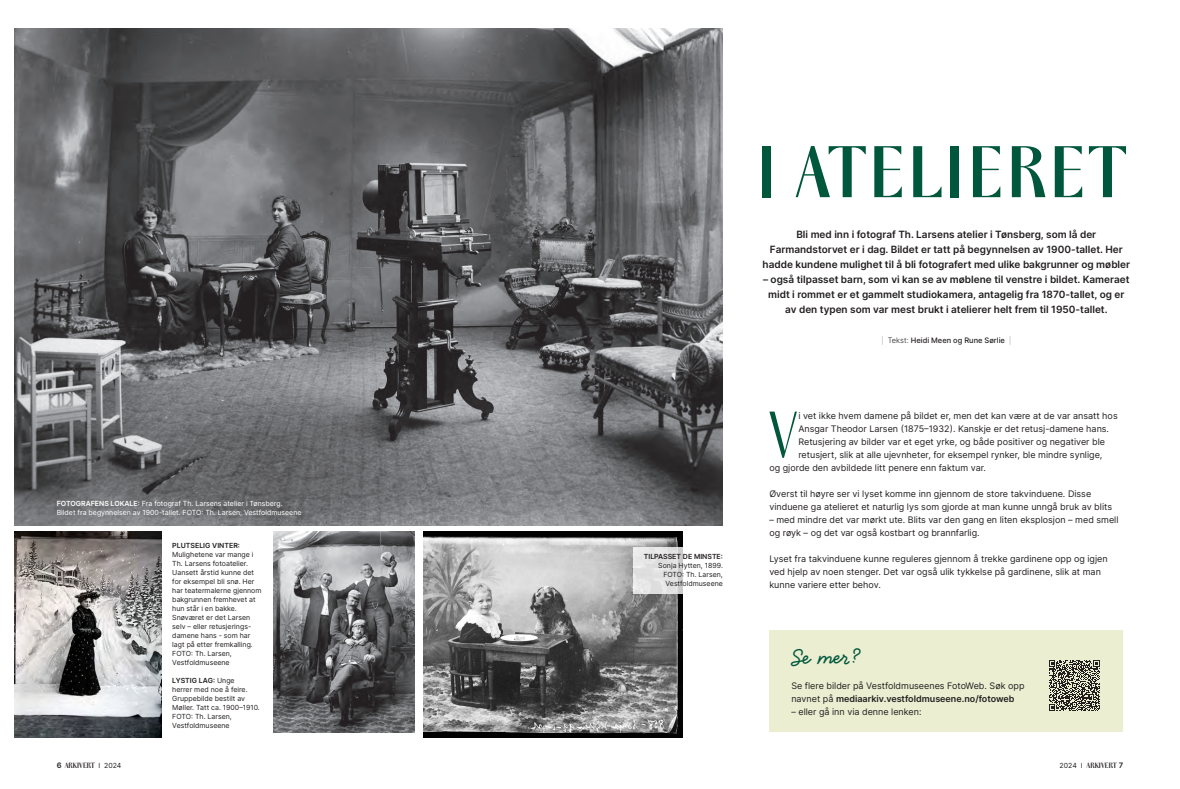
<style>
.page{position:relative;width:1180px;height:789px;background:#fff}
.page>*{position:absolute;margin:0;border:0;box-sizing:border-box;transform-origin:0 0}
.t1{font:600 66px "PP Acma";letter-spacing:.05em;color:#01573c}
.t2{font:300 59.5px "PP Acma";color:#01573c}
.t3{font:700 23px "Handsome Pro";color:#01573c}
.t4{font:600 10px/15px "Inter";color:#231f20;text-align:center}
.t5{font:9px/13px "Inter";color:#231f20}
.t6{font:500 7.5px "Inter";color:#231f20}
.Bildetekst{font:7px/9px "Inter";color:#231f20}
.Bildetekst-2{font:7px/9px "Inter";color:#fff}
.t7{font:600 7px "PP Acma";letter-spacing:.005em;color:#231f20}
.s1{font-weight:600}
.s2{font-weight:100}
.s3{font-weight:300}
.s4{font-family:"Inter";font-size:7.5px}
.s5{font-family:"Inter";font-weight:400}
</style>
<div class="page">
<div style="left:769px;top:630px;width:354px;height:101px;background:#ebeed1"></div>
<img style="left:14px;top:28px;width:708px;height:497px">
<img style="left:14px;top:531px;width:147px;height:206px">
<img style="left:273px;top:531px;width:142px;height:200px">
<img style="left:423px;top:531px;width:259px;height:206px">
<svg style="left:1049px;top:660px;width:50px;height:50px"></svg>
<svg style="left:633px;top:546px;width:50px;height:46px;background:#dfdfdf"></svg>
<p class="Bildetekst-2" style="left:57px;top:498px;width:246px"><span class="s1">FOTOGRAFENS LOKALE:</span> Fra fotograf Th. Larsens atelier i Tønsberg.<br>Bildet fra begynnelsen av 1900-tallet. FOTO: Th. Larsen, Vestfoldmuseene</p>
<p class="Bildetekst" style="left:172px;top:540px;width:91px"><span class="s1">PLUTSELIG VINTER:<br></span>Mulighetene var mange i<br>Th. Larsens fotoatelier.<br>Uansett årstid kunne det for eksempel bli snø. Her har teatermalerne gjennom bakgrunnen fremhevet at hun står i en bakke.<br>Snøværet er det Larsen selv – eller retusjerings-- damene hans - som har lagt på etter fremkalling.<br>FOTO: Th. Larsen,<br>Vestfoldmuseene</p>
<p class="Bildetekst" style="left:172px;top:675px;width:89px"><span class="s1">LYSTIG LAG:</span> Unge<br>herrer med noe å feire.<br>Gruppebilde bestilt av<br>Møller. Tatt ca. 1900–1910.<br>FOTO: Th. Larsen,<br>Vestfoldmuseene</p>
<p class="Bildetekst" style="left:643px;top:551px;width:81px;text-align:right"><span class="s1">TILPASSET DE MINSTE:<br></span>Sonja Hytten, 1899.<br>FOTO: Th. Larsen,<br>Vestfoldmuseene</p>
<p class="t1" style="left:756px;top:130px;width:372px">I ATELIERET</p>
<p class="t4" style="left:762px;top:226px;width:369px">Bli med inn i fotograf Th. Larsens atelier i Tønsberg, som lå der<br>Farmandstorvet er i dag. Bildet er tatt på begynnelsen av 1900-tallet. Her hadde kundene mulighet til å bli fotografert med ulike bakgrunner og møbler</p>
<p class="t4" style="left:763px;top:271px;width:368px">– også tilpasset barn, som vi kan se av møblene til venstre i bildet. Kameraet midt i rommet er et gammelt studiokamera, antagelig fra 1870-tallet, og er av den typen som var mest brukt i atelierer helt frem til 1950-tallet.</p>
<p class="t6" style="left:881px;top:335px;width:131px"><span class="s2">|</span> <span class="s3">Tekst:</span> Heidi Meen og Rune Sørlie <span class="s2">|</span></p>
<p class="t2" style="left:767px;top:398px;width:32px">V</p>
<p class="t5" style="left:798px;top:408px;width:321px">i vet ikke hvem damene på bildet er, men det kan være at de var ansatt hos</p>
<p class="t5" style="left:798px;top:421px;width:312px">Ansgar Theodor Larsen (1875–1932). Kanskje er det retusj-damene hans.</p>
<p class="t5" style="left:798px;top:434px;width:308px">Retusjering av bilder var et eget yrke, og både positiver og negativer ble</p>
<p class="t5" style="left:798px;top:447px;width:305px">retusjert, slik at alle ujevnheter, for eksempel rynker, ble mindre synlige,</p>
<p class="t5" style="left:769px;top:460px;width:218px">og gjorde den avbildede litt penere enn faktum var.</p>
<p class="t5" style="left:769px;top:486px;width:344px">Øverst til høyre ser vi lyset komme inn gjennom de store takvinduene. Disse vinduene ga atelieret et naturlig lys som gjorde at man kunne unngå bruk av blits</p>
<p class="t5" style="left:769px;top:512px;width:350px">– med mindre det var mørkt ute. Blits var den gang en liten eksplosjon – med smell og røyk – og det var også kostbart og brannfarlig.</p>
<p class="t5" style="left:769px;top:551px;width:340px">Lyset fra takvinduene kunne reguleres gjennom å trekke gardinene opp og igjen ved hjelp av noen stenger. Det var også ulik tykkelse på gardinene, slik at man kunne variere etter behov.</p>
<p class="t3" style="left:791px;top:642px;width:70px">Se mer?</p>
<p class="t5" style="left:791px;top:678px;width:234px">Se flere bilder på Vestfoldmuseenes FotoWeb. Søk opp navnet på <span class="s1">mediaarkiv.vestfoldmuseene.no/fotoweb</span></p>
<p class="t5" style="left:791px;top:704px;width:132px">– eller gå inn via denne lenken:</p>
<p class="t7" style="left:57px;top:760px;width:66px"><span class="s4">6</span> ARKIVERT <span class="s5">I 2024</span></p>
<p class="t7" style="left:1059px;top:760px;width:65px"><span class="s5">2024 I</span> ARKIVERT <span class="s4">7</span></p>
</div>
